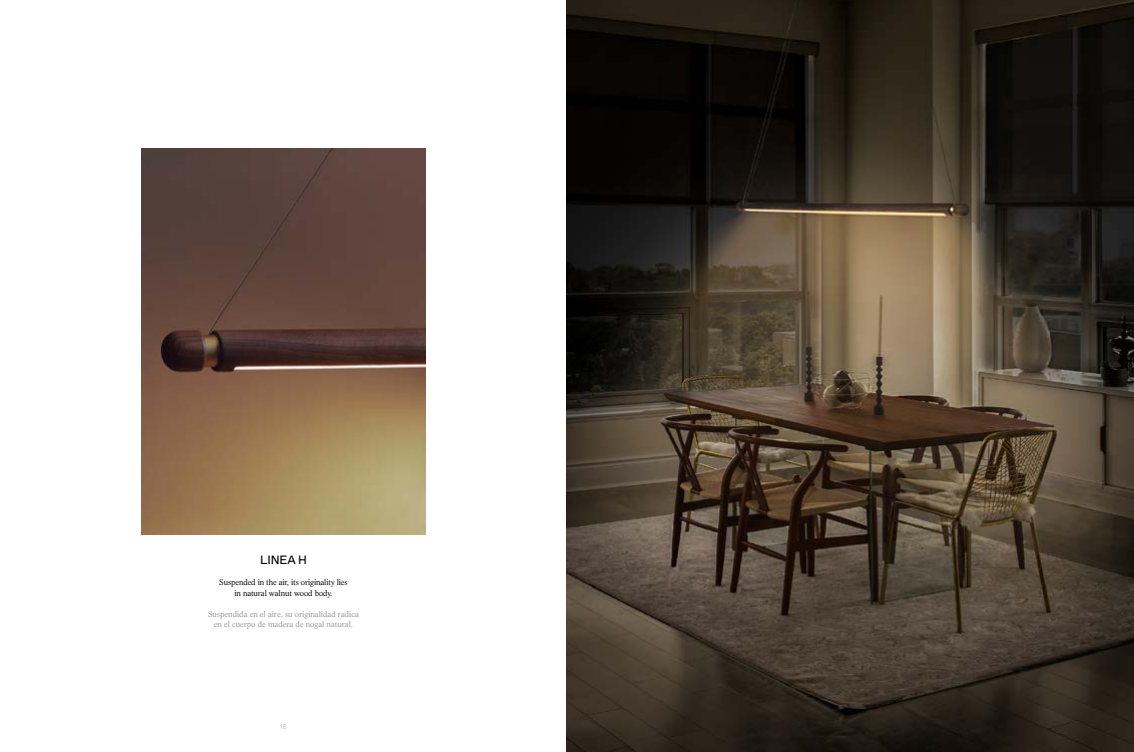
<style>
.page{position:relative;width:1134px;height:752px;background:#fff}
.page>*{position:absolute;margin:0;border:0;box-sizing:border-box;transform-origin:0 0}
.t1{font:12px "Favorit";letter-spacing:-.005em;color:#000}
.t2{font:8px/10.5px "Life LT Std";letter-spacing:-.005em;color:#939598;text-align:center}
.t3{font:8px/10.5px "Life LT Std";letter-spacing:-.015em;color:#000;text-align:center}
.t4{font:300 7px "Favorit";color:#bcbec0}
</style>
<div class="page">
<img style="left:142px;top:148px;width:283px;height:386px">
<img style="left:567px;top:0;width:567px;height:751px">
<h1 class="t1" style="left:260px;top:551px;width:48px">LINEA H</h1>
<p class="t3" style="left:219px;top:576px;width:130px">Suspended in the air, its originality lies in natural walnut wood body.</p>
<p class="t2" style="left:208px;top:608px;width:152px">Suspendida en el aire, su originalidad radica en el cuerpo de madera de nogal natural.</p>
<p class="t4" style="left:280px;top:721px;width:8px">18</p>
</div>
